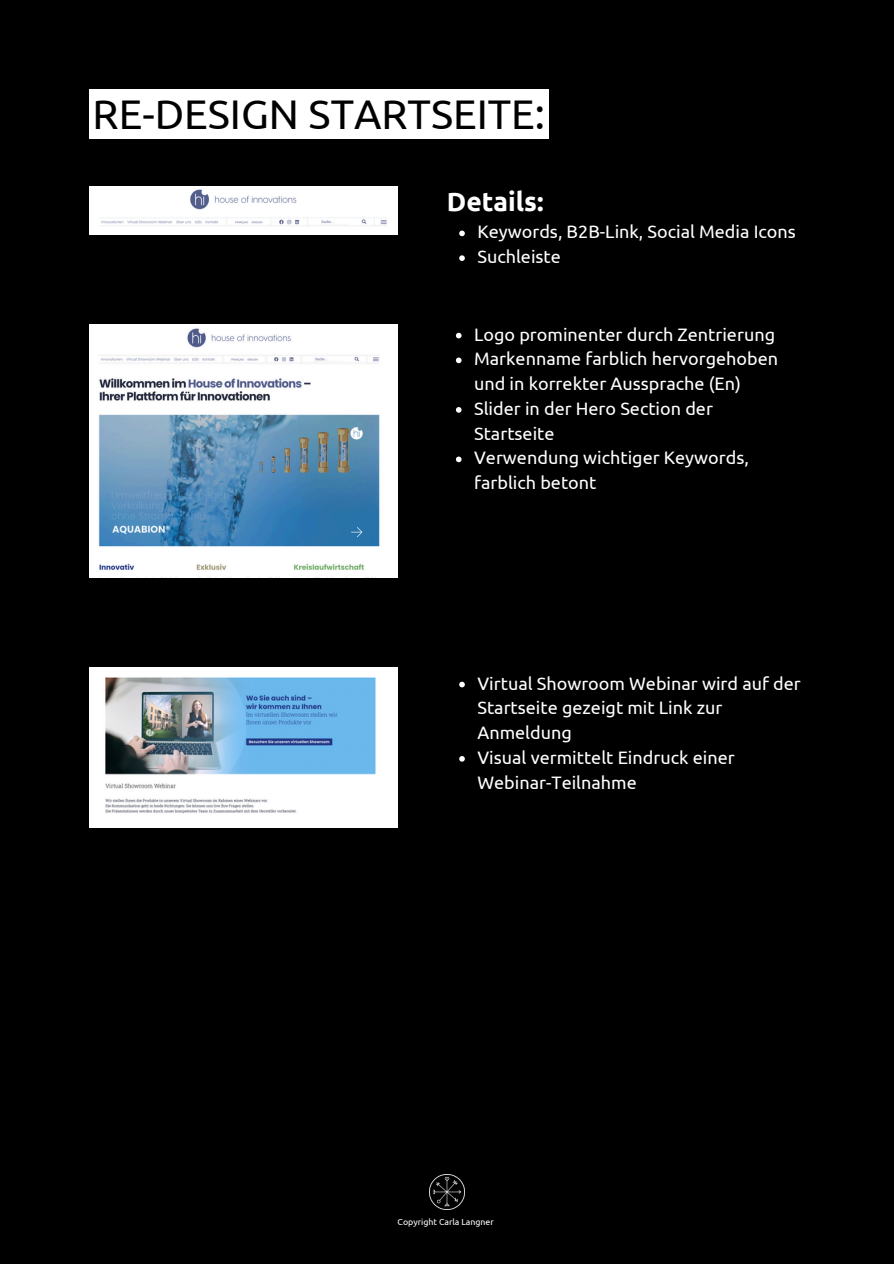
<style>
.page{position:relative;width:894px;height:1264px;background:#fff}
.page>*{position:absolute;margin:0;border:0;box-sizing:border-box;transform-origin:0 0}
.t1{font:41.4px "Ubuntu";color:#000}
.t2{font:700 26.4px "Ubuntu";color:#fff}
.t3{font:18px/24.8px "Ubuntu";color:#fff}
.t4{font:8.7px "Ubuntu";color:#fff}
</style>
<div class="page">
<div style="left:0;top:0;width:893px;height:1263px;background:#000"></div>
<img style="left:429px;top:1174px;width:35px;height:35px">
<div style="left:89px;top:89px;width:459px;height:49px;background:#fff"></div>
<svg style="left:459px;top:230px;width:5px;height:6px"></svg>
<svg style="left:459px;top:255px;width:5px;height:6px"></svg>
<svg style="left:459px;top:681px;width:5px;height:6px"></svg>
<svg style="left:459px;top:756px;width:5px;height:5px"></svg>
<svg style="left:456px;top:333px;width:5px;height:5px"></svg>
<svg style="left:456px;top:357px;width:5px;height:6px"></svg>
<svg style="left:456px;top:407px;width:5px;height:5px"></svg>
<svg style="left:456px;top:456px;width:5px;height:6px"></svg>
<img style="left:89px;top:324px;width:309px;height:253px">
<img style="left:89px;top:667px;width:309px;height:160px">
<img style="left:89px;top:187px;width:309px;height:47px">
<h1 class="t1" style="left:93px;top:90px;width:454px">RE-DESIGN STARTSEITE:</h1>
<p class="t2" style="left:446px;top:187px;width:98px">Details:</p>
<p class="t3" style="left:477px;top:219px;width:320px">Keywords, B2B-Link, Social Media Icons</p>
<h2 class="t3" style="left:477px;top:244px;width:85px">Suchleiste</h2>
<p class="t3" style="left:474px;top:321px;width:302px">Logo prominenter durch Zentrierung</p>
<p class="t3" style="left:474px;top:346px;width:305px">Markenname farblich hervorgehoben und in korrekter Aussprache (En)</p>
<p class="t3" style="left:474px;top:396px;width:240px">Slider in der Hero Section der<br>Startseite</p>
<p class="t3" style="left:474px;top:445px;width:276px">Verwendung wichtiger Keywords, farblich betont</p>
<p class="t3" style="left:477px;top:670px;width:325px">Virtual Showroom Webinar wird auf der<br>Startseite gezeigt mit Link zur<br>Anmeldung</p>
<p class="t3" style="left:477px;top:744px;width:259px">Visual vermittelt Eindruck einer<br>Webinar-Teilnahme</p>
<p class="t4" style="left:397px;top:1216px;width:98px">Copyright Carla Langner</p>
</div>
